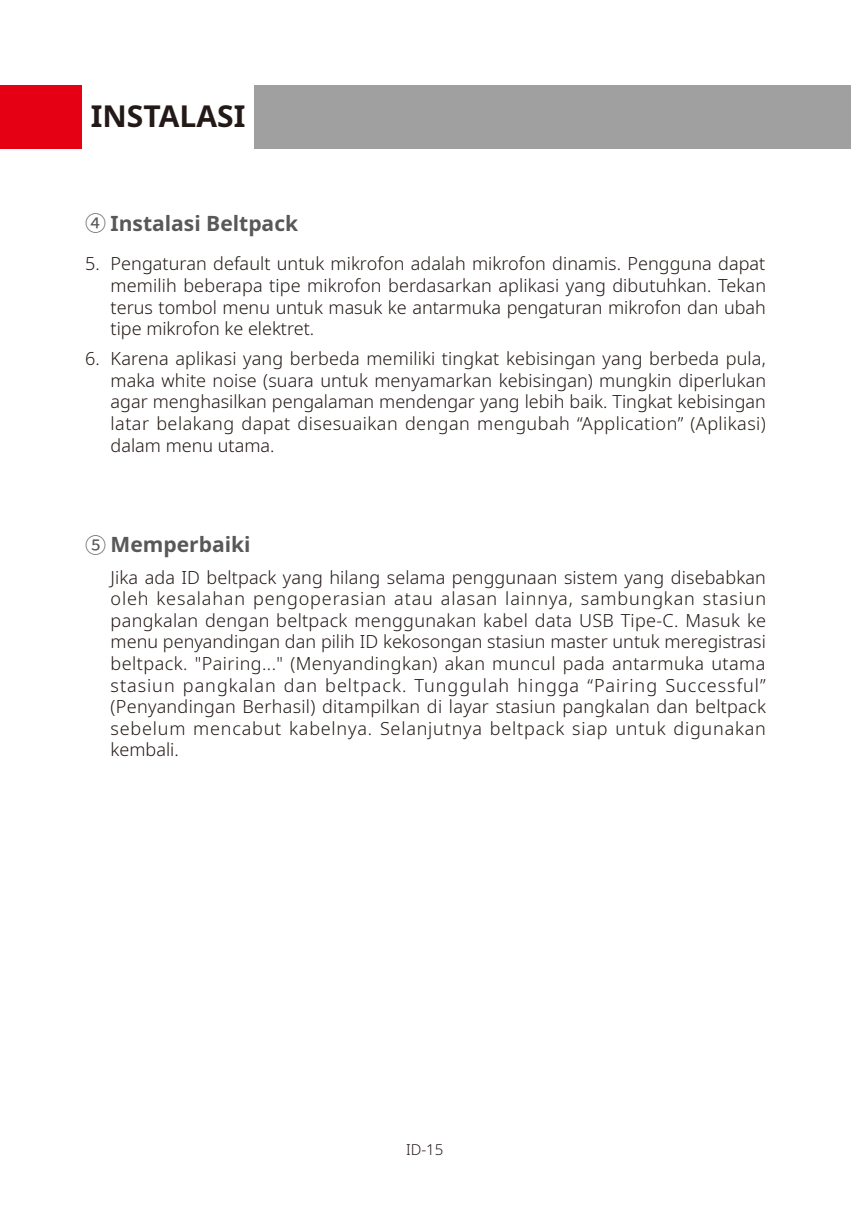
<style>
.page{position:relative;width:851px;height:1208px;background:#fff}
.page>*{position:absolute;margin:0;border:0;box-sizing:border-box;transform-origin:0 0}
.body_B{font:700 30px "Noto Sans";color:#231916}
.t1{font:700 21px "Noto Sans";color:#595857}
.body{font:300 18px/21.6px "Noto Sans";letter-spacing:.025em;color:#231916;text-align:justify}
.t2{font:300 15px "Noto Sans";color:#231916}
.s1{font-family:"Source Han Sans SC";font-weight:400}
</style>
<div class="page">
<div style="left:82px;top:85px;width:768px;height:63px;background:#a0a0a1"></div>
<div style="left:0;top:85px;width:82px;height:63px;background:#e60013"></div>
<div style="left:82px;top:85px;width:172px;height:63px;background:#fff"></div>
<p class="body_B" style="left:91px;top:95px;width:156px">INSTALASI</p>
<p class="t1" style="left:85px;top:208px;width:214px"><span class="s1">④</span> Instalasi Beltpack</p>
<p class="body" style="left:111px;top:253px;width:657px;text-indent:-26px">5. Pengaturan default untuk mikrofon adalah mikrofon dinamis. Pengguna dapat memilih beberapa tipe mikrofon berdasarkan aplikasi yang dibutuhkan. Tekan terus tombol menu untuk masuk ke antarmuka pengaturan mikrofon dan ubah tipe mikrofon ke elektret.</p>
<p class="body" style="left:111px;top:348px;width:657px;text-indent:-26px">6. Karena aplikasi yang berbeda memiliki tingkat kebisingan yang berbeda pula, maka white noise (suara untuk menyamarkan kebisingan) mungkin diperlukan agar menghasilkan pengalaman mendengar yang lebih baik. Tingkat kebisingan latar belakang dapat disesuaikan dengan mengubah “Application” (Aplikasi) dalam menu utama.</p>
<p class="t1" style="left:85px;top:530px;width:167px"><span class="s1">⑤</span> Memperbaiki</p>
<p class="body" style="left:111px;top:566px;width:657px">Jika ada ID beltpack yang hilang selama penggunaan sistem yang disebabkan oleh kesalahan pengoperasian atau alasan lainnya, sambungkan stasiun pangkalan dengan beltpack menggunakan kabel data USB Tipe-C. Masuk ke menu penyandingan dan pilih ID kekosongan stasiun master untuk meregistrasi beltpack. "Pairing..." (Menyandingkan) akan muncul pada antarmuka utama stasiun pangkalan dan beltpack. Tunggulah hingga “Pairing Successful” (Penyandingan Berhasil) ditampilkan di layar stasiun pangkalan dan beltpack sebelum mencabut kabelnya. Selanjutnya beltpack siap untuk digunakan kembali.</p>
<p class="t2" style="left:406px;top:1138px;width:39px">ID-15</p>
</div>
